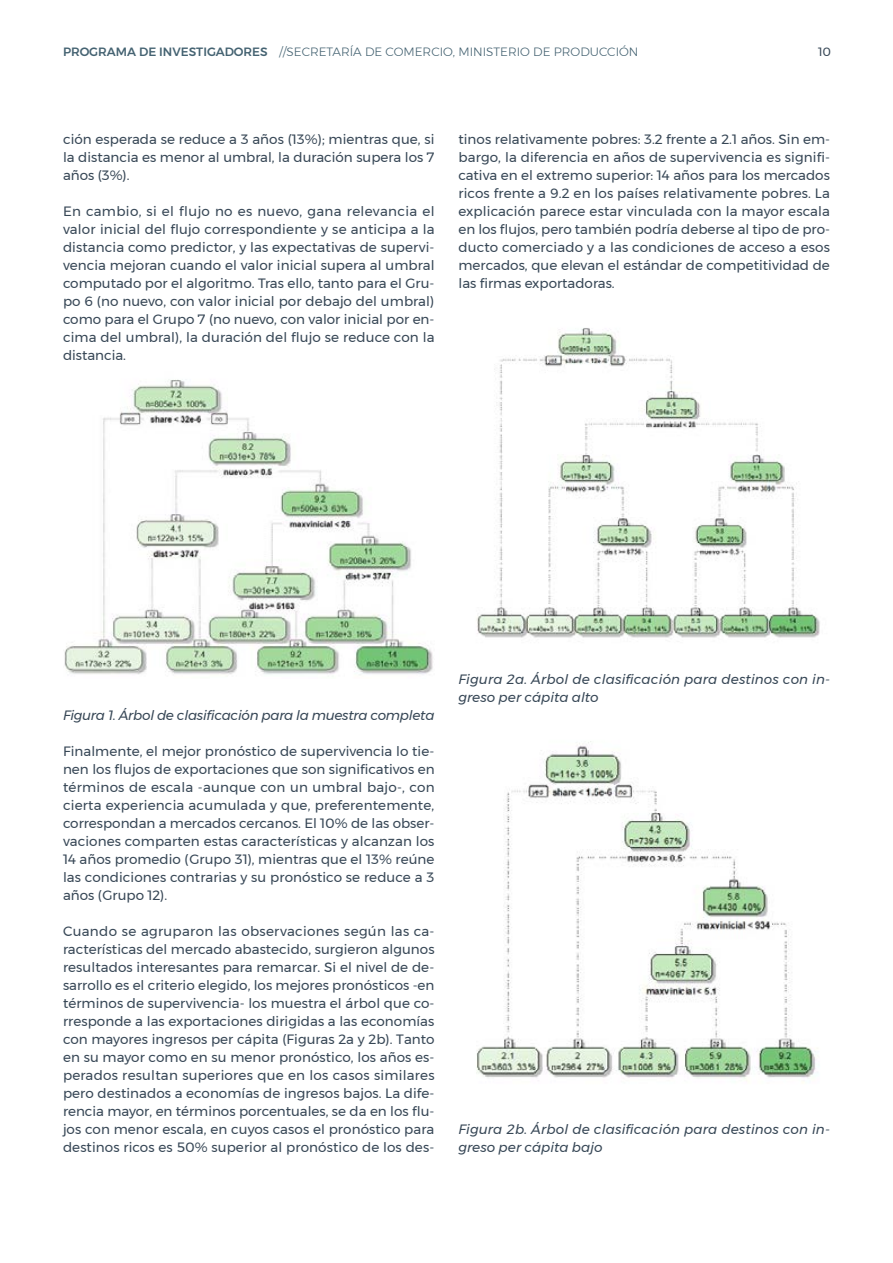
<style>
.page{position:relative;width:893px;height:1263px;background:#fff}
.page>*{position:absolute;margin:0;border:0;box-sizing:border-box;transform-origin:0 0}
.Texto{font:13.5px/18px "Montserrat";letter-spacing:.005em;color:#374756;text-align:justify}
.Texto-2{font:italic 13.5px/18px "Montserrat";color:#374756}
.Texto-3{font:italic 13.5px "Montserrat";letter-spacing:-.02em;color:#374756}
.t1{font:300 12px "Montserrat";color:#456372}
.t2{font:12px "Montserrat";color:#374756}
.s1{font-weight:500}
</style>
<div class="page">
<img style="left:64px;top:379px;width:369px;height:296px">
<img style="left:476px;top:328px;width:344px;height:310px">
<img style="left:476px;top:741px;width:342px;height:342px">
<p class="t1" style="left:63px;top:42px;width:577px"><span class="s1">PROGRAMA DE INVESTIGADORES</span> //SECRETARÍA DE COMERCIO, MINISTERIO DE PRODUCCIÓN</p>
<p class="t2" style="left:818px;top:42px;width:14px">10</p>
<p class="Texto" style="left:63px;top:130px;width:373px">ción esperada se reduce a 3 años (13%); mientras que, si la distancia es menor al umbral, la duración supera los 7 años (3%).</p>
<p class="Texto" style="left:63px;top:202px;width:373px">En cambio, si el flujo no es nuevo, gana relevancia el valor inicial del flujo correspondiente y se anticipa a la distancia como predictor, y las expectativas de supervi&shy;vencia mejoran cuando el valor inicial supera al umbral computado por el algoritmo. Tras ello, tanto para el Gru&shy;po 6 (no nuevo, con valor inicial por debajo del umbral) como para el Grupo 7 (no nuevo, con valor inicial por en&shy;cima del umbral), la duración del flujo se reduce con la distancia.</p>
<p class="Texto" style="left:458px;top:130px;width:373px">tinos relativamente pobres: 3.2 frente a 2.1 años. Sin em&shy;bargo, la diferencia en años de supervivencia es signifi&shy;cativa en el extremo superior: 14 años para los mercados ricos frente a 9.2 en los países relativamente pobres. La explicación parece estar vinculada con la mayor escala en los flujos, pero también podría deberse al tipo de pro&shy;ducto comerciado y a las condiciones de acceso a esos mercados, que elevan el estándar de competitividad de las firmas exportadoras.</p>
<p class="Texto-3" style="left:63px;top:705px;width:373px">Figura 1. Árbol de clasificación para la muestra completa</p>
<p class="Texto" style="left:63px;top:742px;width:373px">Finalmente, el mejor pronóstico de supervivencia lo tie&shy;nen los flujos de exportaciones que son significativos en términos de escala -aunque con un umbral bajo-, con cierta experiencia acumulada y que, preferentemente, correspondan a mercados cercanos. El 10% de las obser&shy;vaciones comparten estas características y alcanzan los 14 años promedio (Grupo 31), mientras que el 13% reúne las condiciones contrarias y su pronóstico se reduce a 3 años (Grupo 12).</p>
<p class="Texto" style="left:63px;top:922px;width:373px">Cuando se agruparon las observaciones según las ca&shy;racterísticas del mercado abastecido, surgieron algunos resultados interesantes para remarcar. Si el nivel de de&shy;sarrollo es el criterio elegido, los mejores pronósticos -en términos de supervivencia- los muestra el árbol que co&shy;rresponde a las exportaciones dirigidas a las economías con mayores ingresos per cápita (Figuras 2a y 2b). Tanto en su mayor como en su menor pronóstico, los años es&shy;perados resultan superiores que en los casos similares pero destinados a economías de ingresos bajos. La dife&shy;rencia mayor, en términos porcentuales, se da en los flu&shy;jos con menor escala, en cuyos casos el pronóstico para destinos ricos es 50% superior al pronóstico de los des-</p>
<p class="Texto-2" style="left:458px;top:670px;width:373px">Figura 2a. Árbol de clasificación para destinos con in&shy;greso per cápita alto</p>
<p class="Texto-2" style="left:458px;top:1120px;width:373px">Figura 2b. Árbol de clasificación para destinos con in&shy;greso per cápita bajo</p>
</div>
